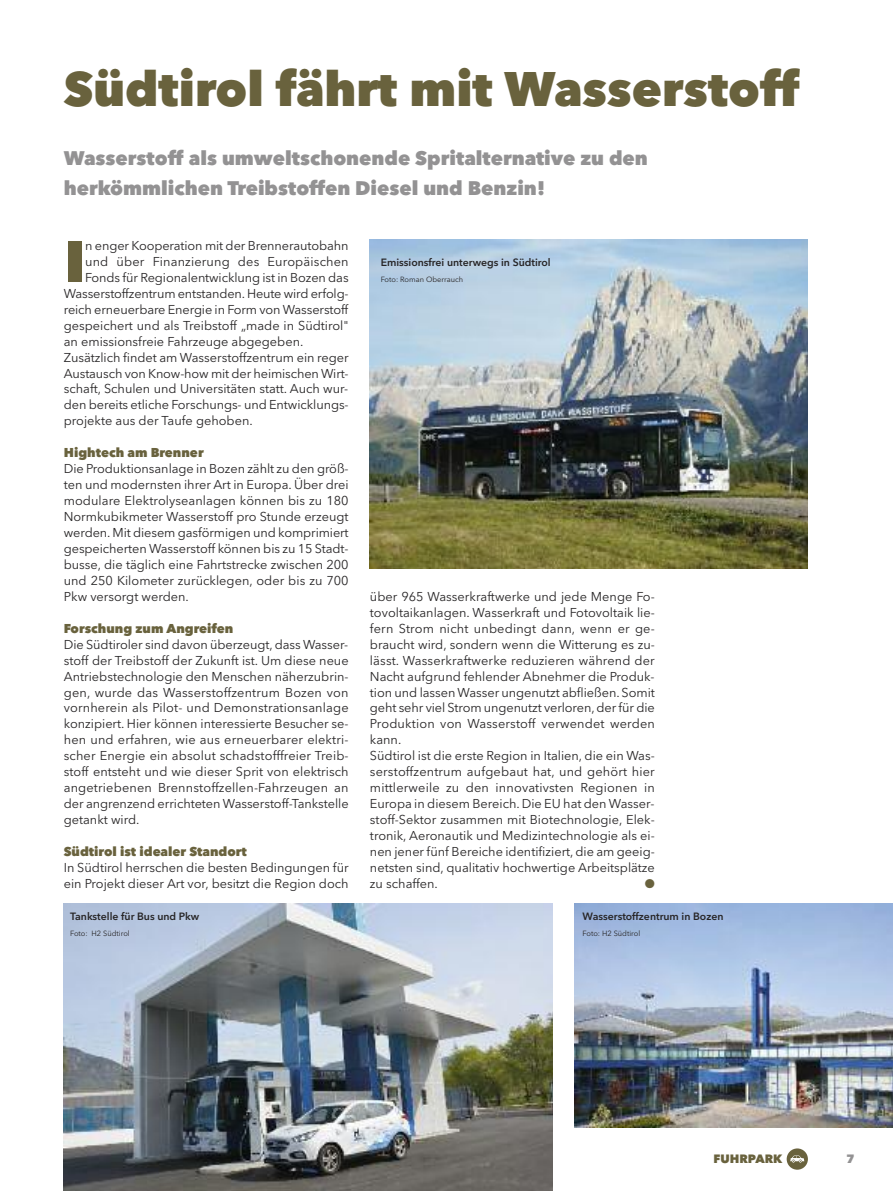
<style>
.page{position:relative;width:893px;height:1191px;background:#fff}
.page>*{position:absolute;margin:0;border:0;box-sizing:border-box;transform-origin:0 0}
.t1{font:800 57.75px "Avenir Next";color:#69623d}
.t2{font:800 48px "Avenir Next";color:#69623d}
.t3{font:800 19.5px/30px "Avenir Next";color:#939293}
.t4{font:12.75px/15.9px "Avenir Next";color:#272526;text-align:justify}
.t5{font:800 12.75px "Avenir Next";color:#69623d}
.t6{font:12.75px "Zapf Dingbats ITC";color:#69623d}
.t7{font:800 12px "Avenir Next";color:#69623d}
.t8{font:800 12px "Avenir Next";color:#939293}
.t9{font:600 10.5px "Avenir Next";color:#272526}
.t10{font:7.5px "Avenir Next";color:#272526}
</style>
<div class="page">
<div style="left:787px;top:1148px;width:21px;height:21px;background:#69623d;border-radius:50%"></div>
<svg style="left:790px;top:1155px;width:14px;height:7px"></svg>
<img style="left:370px;top:240px;width:438px;height:329px">
<img style="left:64px;top:904px;width:489px;height:287px">
<img style="left:574px;top:904px;width:319px;height:223px">
<h2 class="t2" style="left:64px;top:60px;width:737px">Südtirol fährt mit Wasserstoff</h2>
<h3 class="t3" style="left:64px;top:143px;width:586px">Wasserstoff als umweltschonende Spritalternative zu den herkömmlichen Treibstoffen Diesel und Benzin!</h3>
<h1 class="t1" style="left:64px;top:226px;width:23px">I</h1>
<p class="t4" style="left:85px;top:237px;width:265px">n enger Kooperation mit der Brennerautobahn</p>
<p class="t4" style="left:85px;top:253px;width:265px">und über Finanzierung des europäischen</p>
<p class="t4" style="left:85px;top:269px;width:265px">Fonds für regionalentwicklung ist in Bozen das</p>
<p class="t4" style="left:64px;top:285px;width:286px">Wasserstoffzentrum entstanden. Heute wird erfolg-</p>
<p class="t4" style="left:64px;top:301px;width:286px">reich erneuerbare energie in Form von Wasserstoff</p>
<p class="t4" style="left:64px;top:317px;width:286px">gespeichert und als treibstoff „made in Südtirol"</p>
<p class="t4" style="left:64px;top:333px;width:241px">an emissionsfreie Fahrzeuge abgegeben.</p>
<p class="t4" style="left:64px;top:348px;width:286px">Zusätzlich findet am Wasserstoffzentrum ein reger</p>
<p class="t4" style="left:64px;top:364px;width:286px">austausch von Know-how mit der heimischen Wirt-</p>
<p class="t4" style="left:64px;top:380px;width:286px">schaft, Schulen und Universitäten statt. auch wur-</p>
<p class="t4" style="left:64px;top:396px;width:286px">den bereits etliche Forschungs- und entwicklungs-</p>
<p class="t4" style="left:64px;top:412px;width:190px">projekte aus der taufe gehoben.</p>
<p class="t5" style="left:64px;top:445px;width:141px">Hightech am Brenner</p>
<p class="t4" style="left:64px;top:460px;width:286px">die Produktionsanlage in Bozen zählt zu den größ&shy;ten und modernsten ihrer art in europa. Über drei modulare elektrolyseanlagen können bis zu 180<br>Normkubikmeter Wasserstoff pro Stunde erzeugt werden. Mit diesem gasförmigen und komprimiert gespeicherten Wasserstoff können bis zu 15 Stadt&shy;busse, die täglich eine Fahrtstrecke zwischen 200 und 250 Kilometer zurücklegen, oder bis zu 700<br>Pkw versorgt werden.</p>
<p class="t5" style="left:64px;top:620px;width:171px">Forschung zum Angreifen</p>
<p class="t4" style="left:64px;top:636px;width:286px">die Südtiroler sind davon überzeugt, dass Wasser&shy;stoff der treibstoff der Zukunft ist. Um diese neue antriebstechnologie den Menschen näherzubrin&shy;gen, wurde das Wasserstoffzentrum Bozen von vornherein als Pilot- und demonstrationsanlage konzipiert. Hier können interessierte Besucher se&shy;hen und erfahren, wie aus erneuerbarer elektri&shy;scher energie ein absolut schadstofffreier treib&shy;stoff entsteht und wie dieser Sprit von elektrisch angetriebenen Brennstoffzellen-Fahrzeugen an der angrenzend errichteten Wasserstoff-tankstelle getankt wird.</p>
<p class="t5" style="left:64px;top:843px;width:185px">Südtirol ist idealer Standort</p>
<p class="t4" style="left:64px;top:859px;width:286px">in Südtirol herrschen die besten Bedingungen für ein Projekt dieser art vor, besitzt die region doch</p>
<p class="t9" style="left:70px;top:907px;width:131px">Tankstelle für Bus und Pkw</p>
<p class="t10" style="left:70px;top:927px;width:61px">Foto: H2 Südtirol</p>
<p class="t9" style="left:381px;top:253px;width:171px">Emissionsfrei unterwegs in Südtirol</p>
<p class="t10" style="left:381px;top:273px;width:84px">Foto: roman oberrauch</p>
<p class="t4" style="left:370px;top:588px;width:286px;text-align:left">über 965 Wasserkraftwerke und jede Menge Fo&shy;tovoltaikanlagen. Wasserkraft und Fotovoltaik lie&shy;fern Strom nicht unbedingt dann, wenn er ge&shy;braucht wird, sondern wenn die Witterung es zu&shy;lässt. Wasserkraftwerke reduzieren während der Nacht aufgrund fehlender abnehmer die Produk&shy;tion und lassen Wasser ungenutzt abfließen. Somit geht sehr viel Strom ungenutzt verloren, der für die Produktion von Wasserstoff verwendet werden kann.<br>Südtirol ist die erste region in italien, die ein Was&shy;serstoffzentrum aufgebaut hat, und gehört hier mittlerweile zu den innovativsten regionen in europa in diesem Bereich. die eU hat den Wasser&shy;stoff-Sektor zusammen mit Biotechnologie, elek&shy;tronik, aeronautik und Medizintechnologie als ei&shy;nen jener fünf Bereiche identifiziert, die am geeig&shy;netsten sind, qualitativ hochwertige arbeitsplätze zu schaffen.</p>
<p class="t6" style="left:645px;top:876px;width:12px">●</p>
<p class="t9" style="left:583px;top:907px;width:142px">Wasserstoffzentrum in Bozen</p>
<p class="t10" style="left:583px;top:927px;width:59px">Foto: H2 Südtirol</p>
<p class="t7" style="left:713px;top:1151px;width:70px">FUHRPARK</p>
<p class="t8" style="left:846px;top:1151px;width:10px">7</p>
</div>
